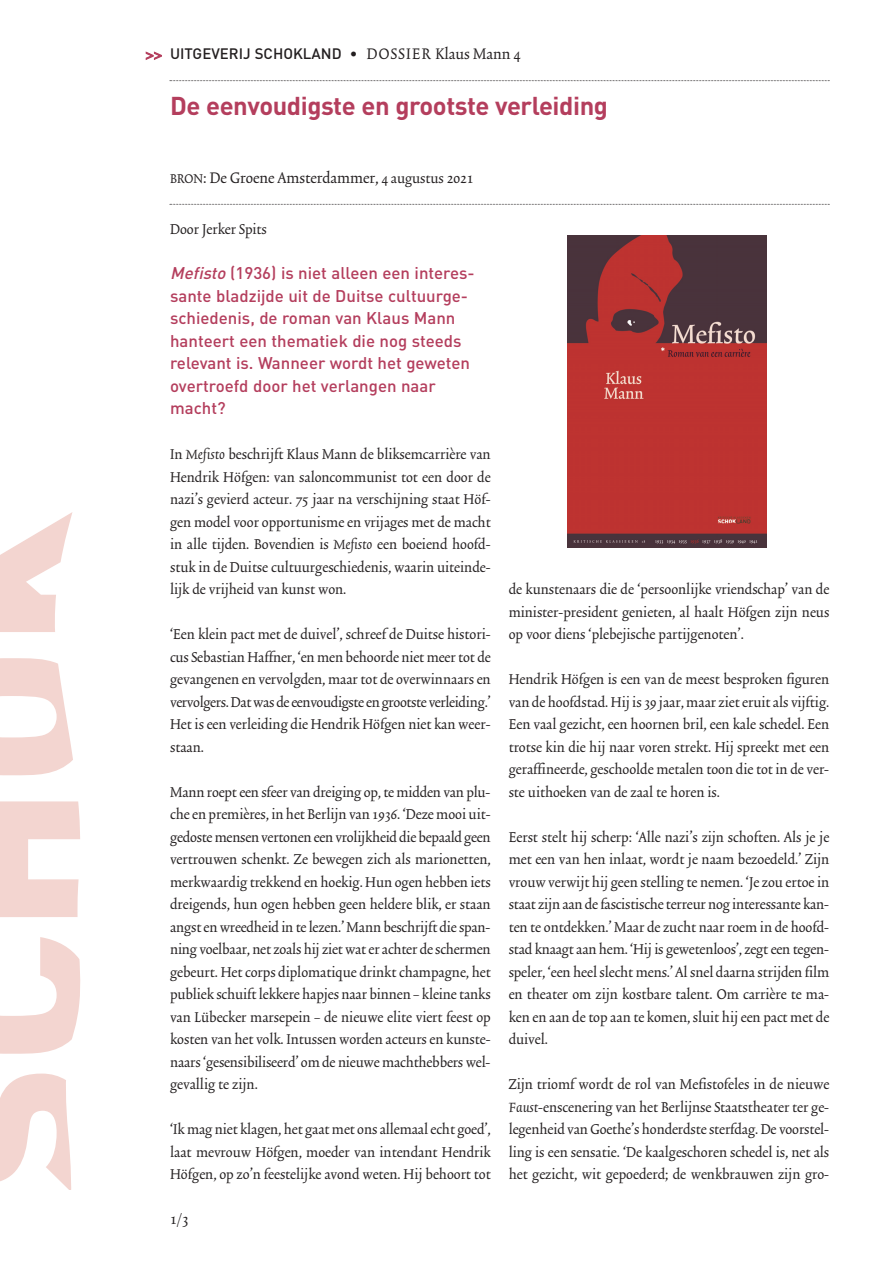
<style>
.page{position:relative;width:893px;height:1263px;background:#fff}
.page>*{position:absolute;margin:0;border:0;box-sizing:border-box;transform-origin:0 0}
.t1{font:700 25.5px "DIN";letter-spacing:-.015em;color:#b43e5d}
.t2{font:18px "Trinite No 2 Rom Con";color:#231f20}
.t3{font:16.8px/22.5px "Trinite No 2 Rom Con";color:#231f20;text-align:justify}
.t4{font:500 16.8px/22.5px "DIN";color:#b43e5d}
.t5{font:500 15px "DIN";color:#231f20}
.s1{font-family:"Scala Sans";font-weight:700;color:#b43e5d}
.s2{font-family:"Trinite No 2 Rom Con";font-weight:400;font-size:18px}
.s3{font-size:15px}
.s4{font-size:16.8px}
.s5{font-style:italic}
.s6{font-family:"Trinite No 2";font-style:italic}
</style>
<div class="page">
<svg style="left:0;top:1074px;width:71px;height:116px"></svg>
<svg style="left:0;top:937px;width:80px;height:117px"></svg>
<svg style="left:0;top:801px;width:80px;height:116px"></svg>
<svg style="left:0;top:658px;width:73px;height:118px"></svg>
<svg style="left:0;top:512px;width:72px;height:120px"></svg>
<svg style="left:170px;top:80px;width:660px;height:1px"></svg>
<svg style="left:170px;top:204px;width:660px;height:1px"></svg>
<img style="left:567px;top:236px;width:199px;height:312px">
<p class="t5" style="left:146px;top:49px;width:376px"><span class="s1">&gt;&gt;</span> UITGEVERIJ SCHOKLAND • <span class="s2">DOSSIER Klaus Mann 4</span></p>
<h1 class="t1" style="left:170px;top:97px;width:439px">De eenvoudigste en grootste verleiding</h1>
<p class="t2" style="left:170px;top:170px;width:305px"><span class="s3">BRON</span>: De Groene Amsterdammer, <span class="s4">4 augustus</span> 2021</p>
<p class="t3" style="left:170px;top:219px;width:98px">Door Jerker Spits</p>
<p class="t4" style="left:170px;top:264px;width:306px"><span class="s5">Mefisto</span> (1936) is niet alleen een interes&shy;sante bladzijde uit de Duitse cultuurge&shy;schiedenis, de roman van Klaus Mann hanteert een thematiek die nog steeds relevant is. Wanneer wordt het geweten overtroefd door het verlangen naar macht?</p>
<p class="t3" style="left:170px;top:444px;width:322px">In <span class="s6">Mefisto</span> beschrijft Klaus Mann de bliksemcarrière van Hendrik Höfgen: van saloncommunist tot een door de nazi’s gevierd acteur. 75 jaar na verschijning staat Höf - gen model voor opportunisme en vrijages met de macht in alle tijden. Bovendien is <span class="s6">Mefisto</span> een boeiend hoofd&shy;stuk in de Duitse cultuurgeschiedenis, waarin uiteinde&shy;lijk de vrijheid van kunst won.</p>
<p class="t3" style="left:170px;top:624px;width:322px">‘Een klein pact met de duivel’, schreef de Duitse histori&shy;cus Sebastian Haffner, ‘en men behoorde niet meer tot de gevangenen en vervolgden, maar tot de overwinnaars en vervolgers. Dat was de eenvoudigste en grootste verlei ding.’ Het is een verleiding die Hendrik Höfgen niet kan weer&shy;staan.</p>
<p class="t3" style="left:170px;top:782px;width:322px">Mann roept een sfeer van dreiging op, te midden van plu - che en premières, in het Berlijn van 1936. ‘Deze mooi uit&shy;gedoste mensen vertonen een vrolijkheid die bepaald geen vertrouwen schenkt. Ze bewegen zich als marionetten, merkwaardig trekkend en hoekig. Hun ogen hebben iets dreigends, hun ogen hebben geen heldere blik, er staan angst en wreedheid in te lezen.’ Mann beschrijft die span - ning voelbaar, net zoals hij ziet wat er achter de schermen gebeurt. Het corps diplomatique drinkt champagne, het publiek schuift lekkere hapjes naar binnen – kleine tanks van Lübecker marsepein – de nieuwe elite viert feest op kos ten van het volk. Intussen worden acteurs en kunste&shy;naars ‘gesensibiliseerd’ om de nieuwe machthebbers wel - gevallig te zijn.</p>
<p class="t3" style="left:170px;top:1119px;width:322px">‘Ik mag niet klagen, het gaat met ons allemaal echt goed’, laat mevrouw Höfgen, moeder van intendant Hendrik Höf gen, op zo’n feestelijke avond weten. Hij behoort tot</p>
<p class="t2" style="left:170px;top:1212px;width:20px">1/3</p>
<p class="t3" style="left:509px;top:579px;width:322px">de kunstenaars die de ‘persoonlijke vriendschap’ van de minister-president genieten, al haalt Höfgen zijn neus op voor diens ‘plebejische partijgenoten’.</p>
<p class="t3" style="left:509px;top:669px;width:322px">Hendrik Höfgen is een van de meest besproken figuren van de hoofdstad. Hij is 39 jaar, maar ziet eruit als vijftig.<br>Een vaal gezicht, een hoornen bril, een kale schedel. Een trotse kin die hij naar voren strekt. Hij spreekt met een geraffineerde, geschoolde metalen toon die tot in de ver&shy;ste uithoeken van de zaal te horen is.</p>
<p class="t3" style="left:509px;top:827px;width:322px">Eerst stelt hij scherp: ‘Alle nazi’s zijn schoften. Als je je met een van hen inlaat, wordt je naam bezoedeld.’ Zijn vrouw verwijt hij geen stelling te nemen. ‘Je zou ertoe in staat zijn aan de fascistische terreur nog interessante kan - ten te ontdekken.’ Maar de zucht naar roem in de hoofd&shy;stad knaagt aan hem. ‘Hij is gewetenloos’, zegt een te gen - speler, ‘een heel slecht mens.’ Al snel daarna strijden film en theater om zijn kostbare talent. Om carrière te ma - ken en aan de top aan te komen, sluit hij een pact met de duivel.</p>
<p class="t3" style="left:509px;top:1074px;width:322px">Zijn triomf wordt de rol van Mefistofeles in de nieuwe <span class="s6">Faust</span>-enscenering van het Berlijnse Staatstheater ter ge - legenheid van Goethe’s honderdste sterfdag. De voorstel - ling is een sensatie. ‘De kaalgeschoren schedel is, net als het gezicht, wit gepoederd; de wenkbrauwen zijn gro-</p>
</div>
